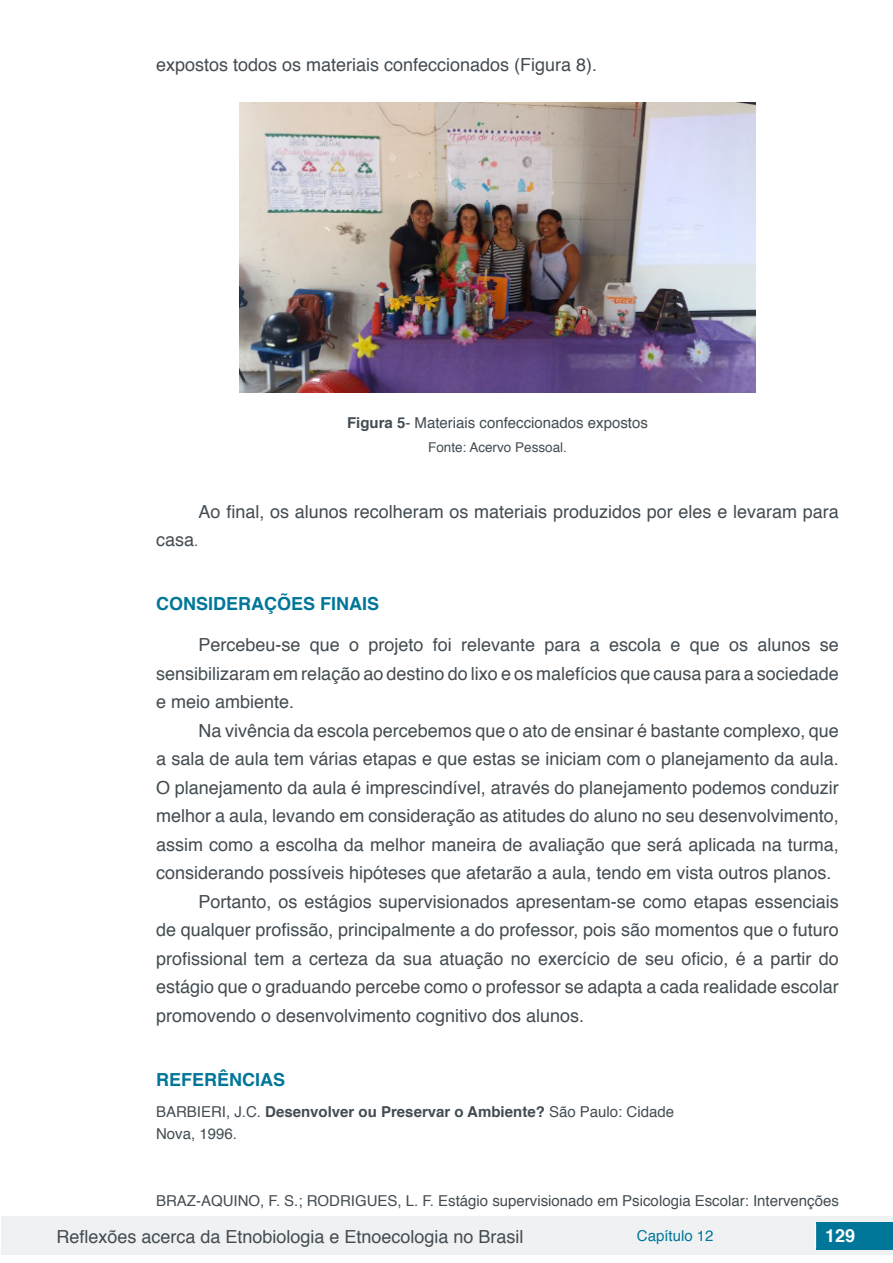
<style>
.page{position:relative;width:893px;height:1263px;background:#fff}
.page>*{position:absolute;margin:0;border:0;box-sizing:border-box;transform-origin:0 0}
.t1{font:18px/28.5px "Helvetica";color:#434c52;text-align:justify}
.t2{font:700 18px "Helvetica";color:#007699}
.t3{font:700 18px "Helvetica";color:#fff}
.t4{font:15px/22.2px "Helvetica";color:#434c52}
.t5{font:15px "Helvetica";color:#007699}
.t6{font:13.5px "Helvetica";color:#434c52}
.s1{font-weight:700}
.s2{font-size:15px}
</style>
<div class="page">
<div style="left:1px;top:1216px;width:891px;height:38px;background:#f0f1f2"></div>
<div style="left:816px;top:1222px;width:77px;height:27px;background:#007699"></div>
<svg style="left:815px;top:1224px;width:1px;height:24px"></svg>
<img style="left:240px;top:103px;width:515px;height:290px">
<p class="t1" style="left:156px;top:51px;width:443px">expostos todos os materiais confeccionados (Figura 8).</p>
<p class="t4" style="left:347px;top:412px;width:302px"><span class="s1">Figura 5</span>- Materiais confeccionados expostos</p>
<p class="t6" style="left:428px;top:437px;width:140px">Fonte: Acervo Pessoal.</p>
<p class="t1" style="left:199px;top:498px;width:642px">Ao final, os alunos recolheram os materiais produzidos por eles e levaram para</p>
<p class="t1" style="left:156px;top:526px;width:44px">casa<span class="s2">.</span></p>
<p class="t2" style="left:156px;top:589px;width:225px">CONSIDERAÇÕES FINAIS</p>
<p class="t1" style="left:156px;top:631px;width:684px;text-indent:43px">Percebeu-se que o projeto foi relevante para a escola e que os alunos se sensibilizaram em relação ao destino do lixo e os malefícios que causa para a sociedade e meio ambiente.</p>
<p class="t1" style="left:199px;top:717px;width:642px">Na vivência da escola percebemos que o ato de ensinar é bastante complexo, que</p>
<p class="t1" style="left:156px;top:745px;width:684px">a sala de aula tem várias etapas e que estas se iniciam com o planejamento da aula.</p>
<p class="t1" style="left:156px;top:774px;width:684px">O planejamento da aula é imprescindível, através do planejamento podemos conduzir</p>
<p class="t1" style="left:156px;top:802px;width:684px">melhor a aula, levando em consideração as atitudes do aluno no seu desenvolvimento,</p>
<p class="t1" style="left:156px;top:831px;width:684px">assim como a escolha da melhor maneira de avaliação que será aplicada na turma,</p>
<p class="t1" style="left:156px;top:859px;width:677px">considerando possíveis hipóteses que afetarão a aula, tendo em vista outros planos.</p>
<p class="t1" style="left:199px;top:888px;width:642px">Portanto, os estágios supervisionados apresentam-se como etapas essenciais</p>
<p class="t1" style="left:156px;top:916px;width:684px">de qualquer profissão, principalmente a do professor, pois são momentos que o futuro</p>
<p class="t1" style="left:156px;top:945px;width:684px">profissional tem a certeza da sua atuação no exercício de seu oficio, é a partir do</p>
<p class="t1" style="left:156px;top:973px;width:684px">estágio que o graduando percebe como o professor se adapta a cada realidade escolar</p>
<p class="t1" style="left:156px;top:1002px;width:430px">promovendo o desenvolvimento cognitivo dos alunos.</p>
<p class="t2" style="left:156px;top:1065px;width:131px">REFERÊNCIAS</p>
<p class="t4" style="left:156px;top:1100px;width:519px">BARBIERI, J.C. <span class="s1">Desenvolver ou Preservar o Ambiente?</span> São Paulo: Cidade<br>Nova, 1996.</p>
<p class="t4" style="left:156px;top:1189px;width:684px">BRAZ-AQUINO, F. S.; RODRIGUES, L. F. Estágio supervisionado em Psicologia Escolar: Intervenções</p>
<p class="t1" style="left:56px;top:1223px;width:469px">Reflexões acerca da Etnobiologia e Etnoecologia no Brasil</p>
<p class="t5" style="left:637px;top:1224px;width:78px">Capítulo 12</p>
<p class="t3" style="left:825px;top:1221px;width:32px">129</p>
</div>
